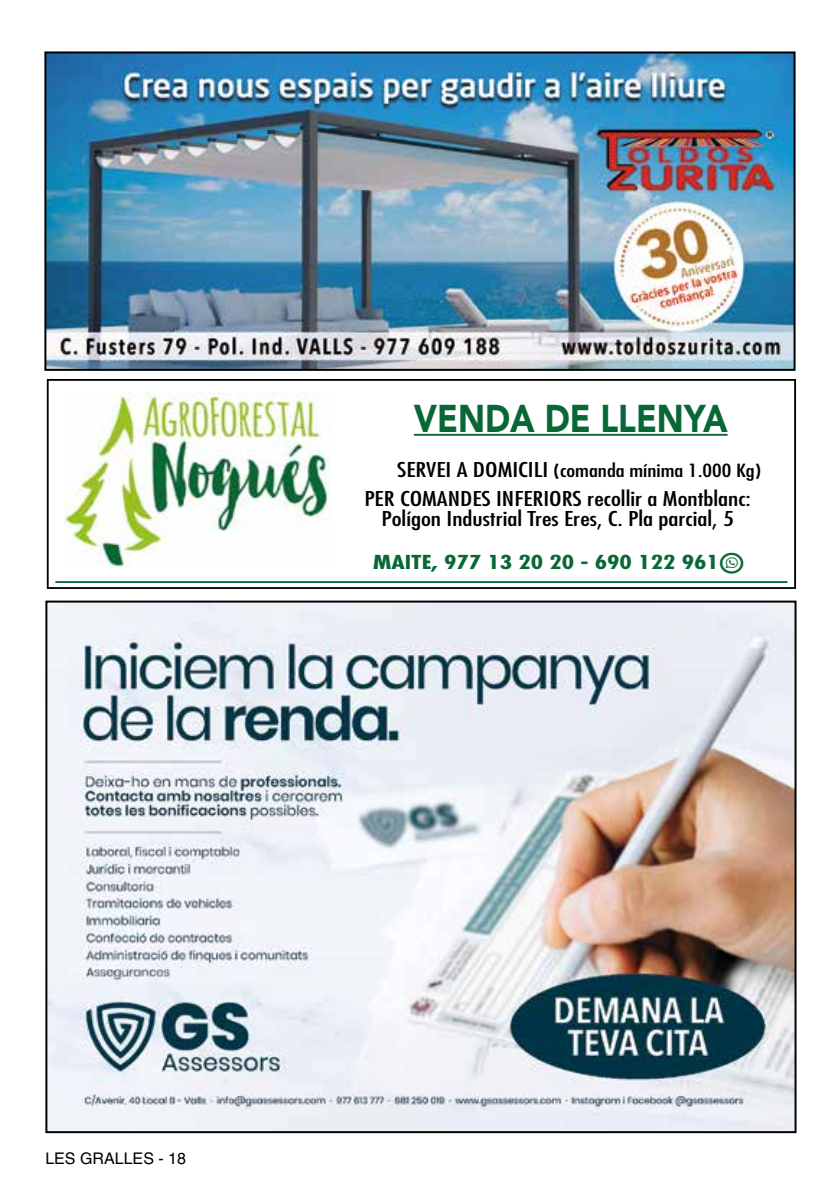
<style>
.page{position:relative;width:840px;height:1191px;background:#fff}
.page>*{position:absolute;margin:0;border:0;box-sizing:border-box;transform-origin:0 0}
.t1{font:900 38.6px "Avenir";color:#096735;scale:.86 1}
.t2{font:condensed 19.8px/19.8px "Futura";color:#000;text-align:center;scale:1.32 1}
.t3{font:700 condensed 18.8px "Futura";color:#096735;scale:1.35 1}
.t4{font:condensed 17.6px "Futura";color:#000;scale:1.32 1}
.t5{font:16px "Helvetica";color:#000}
.s1{font-size:19.8px}
.s2{font-family:"Social Circles";font-weight:400;font-stretch:normal;font-size:30.4px}
</style>
<div class="page">
<img style="left:48px;top:603px;width:745px;height:527px">
<img style="left:65px;top:393px;width:265px;height:174px">
<div style="left:47px;top:379px;width:748px;height:210px;border:2px solid #000"></div>
<hr style="left:413px;top:434px;width:314px;height:2px;background:#096735">
<hr style="left:55px;top:581px;width:732px;height:2px;background:#096635">
<img style="left:47px;top:54px;width:745px;height:314px">
<div style="left:44px;top:51px;width:751px;height:320px;border:2px solid #000"></div>
<h1 class="t1" style="left:413px;top:385px;width:366px">VENDA DE LLENYA</h1>
<p class="t4" style="left:397px;top:460px;width:277px"><span class="s1">SERVEI A DOMICILI</span> (comanda mínima 1.000 Kg)</p>
<p class="t2" style="left:364px;top:488px;width:294px">PER COMANDES INFERIORS recollir a Montblanc:<br>Polígon Industrial Tres Eres, C. Pla parcial, 5</p>
<p class="t3" style="left:373px;top:550px;width:275px">MAITE, 977 13 20 20 - 690 122 961<span class="s2">W</span></p>
<p class="t5" style="left:45px;top:1149px;width:142px">LES GRALLES - 18</p>
</div>
